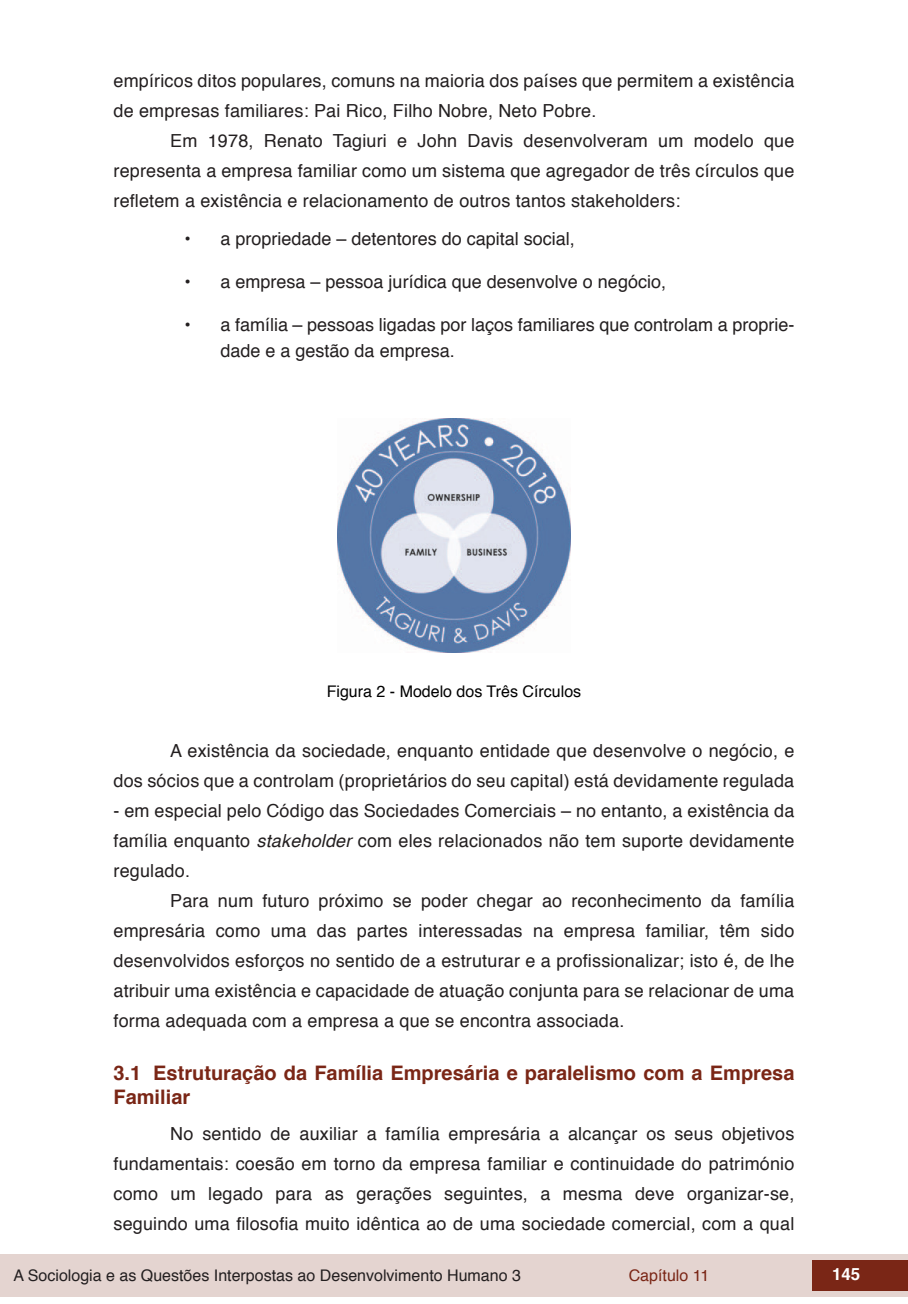
<style>
.page{position:relative;width:908px;height:1304px;background:#fff}
.page>*{position:absolute;margin:0;border:0;box-sizing:border-box;transform-origin:0 0}
.t1{font:700 20px/24px "Helvetica";color:#7a2616}
.txt{font:18px/30px "Helvetica";letter-spacing:.01em;color:#231f20;text-align:justify}
.t2{font:700 16.8px "Helvetica";color:#fff}
.t3{font:16px "Helvetica";color:#231f20}
.info_tab_graf_imag{font:16px "Helvetica";color:#000}
.t4{font:16px "Helvetica";color:#7a2616}
.s1{font-style:italic}
</style>
<div class="page">
<div style="left:0;top:1254px;width:906px;height:43px;background:#e4d4d0"></div>
<div style="left:812px;top:1261px;width:95px;height:30px;background:#7a2616"></div>
<img style="left:337px;top:419px;width:233px;height:233px">
<p class="txt" style="left:113px;top:66px;width:682px">empíricos ditos populares, comuns na maioria dos países que permitem a existência de empresas familiares: Pai Rico, Filho Nobre, Neto Pobre.</p>
<p class="txt" style="left:113px;top:126px;width:682px;text-indent:57px">Em 1978, Renato Tagiuri e John Davis desenvolveram um modelo que representa a empresa familiar como um sistema que agregador de três círculos que refletem a existência e relacionamento de outros tantos stakeholders:</p>
<p class="txt" style="left:184px;top:224px;width:392px">• a propriedade – detentores do capital social,</p>
<p class="txt" style="left:184px;top:267px;width:483px">• a empresa – pessoa jurídica que desenvolve o negócio,</p>
<p class="txt" style="left:220px;top:312px;width:575px;line-height:26px;text-indent:-36px">• a família – pessoas ligadas por laços familiares que controlam a proprie&shy;dade e a gestão da empresa.</p>
<p class="info_tab_graf_imag" style="left:326px;top:679px;width:256px">Figura 2 - Modelo dos Três Círculos</p>
<p class="txt" style="left:113px;top:736px;width:682px;text-align:right">A existência da sociedade, enquanto entidade que desenvolve o negócio, e<br>dos sócios que a controlam (proprietários do seu capital) está devidamente regulada</p>
<p class="txt" style="left:113px;top:796px;width:682px">- em especial pelo Código das Sociedades Comerciais – no entanto, a existência da família enquanto <span class="s1">stakeholder</span> com eles relacionados não tem suporte devidamente regulado.</p>
<p class="txt" style="left:113px;top:886px;width:682px;text-indent:57px">Para num futuro próximo se poder chegar ao reconhecimento da família empresária como uma das partes interessadas na empresa familiar, têm sido desenvolvidos esforços no sentido de a estruturar e a profissionalizar; isto é, de lhe atribuir uma existência e capacidade de atuação conjunta para se relacionar de uma forma adequada com a empresa a que se encontra associada.</p>
<p class="t1" style="left:113px;top:1061px;width:682px">3.1 Estruturação da Família Empresária e paralelismo com a Empresa<br>Familiar</p>
<p class="txt" style="left:113px;top:1119px;width:682px;text-indent:57px">No sentido de auxiliar a família empresária a alcançar os seus objetivos fundamentais: coesão em torno da empresa familiar e continuidade do património como um legado para as gerações seguintes, a mesma deve organizar-se, seguindo uma filosofia muito idêntica ao de uma sociedade comercial, com a qual</p>
<p class="t3" style="left:14px;top:1263px;width:508px">A Sociologia e as Questões Interpostas ao Desenvolvimento Humano 3</p>
<p class="t4" style="left:628px;top:1263px;width:82px">Capítulo 11</p>
<p class="t2" style="left:831px;top:1261px;width:30px">145</p>
</div>
